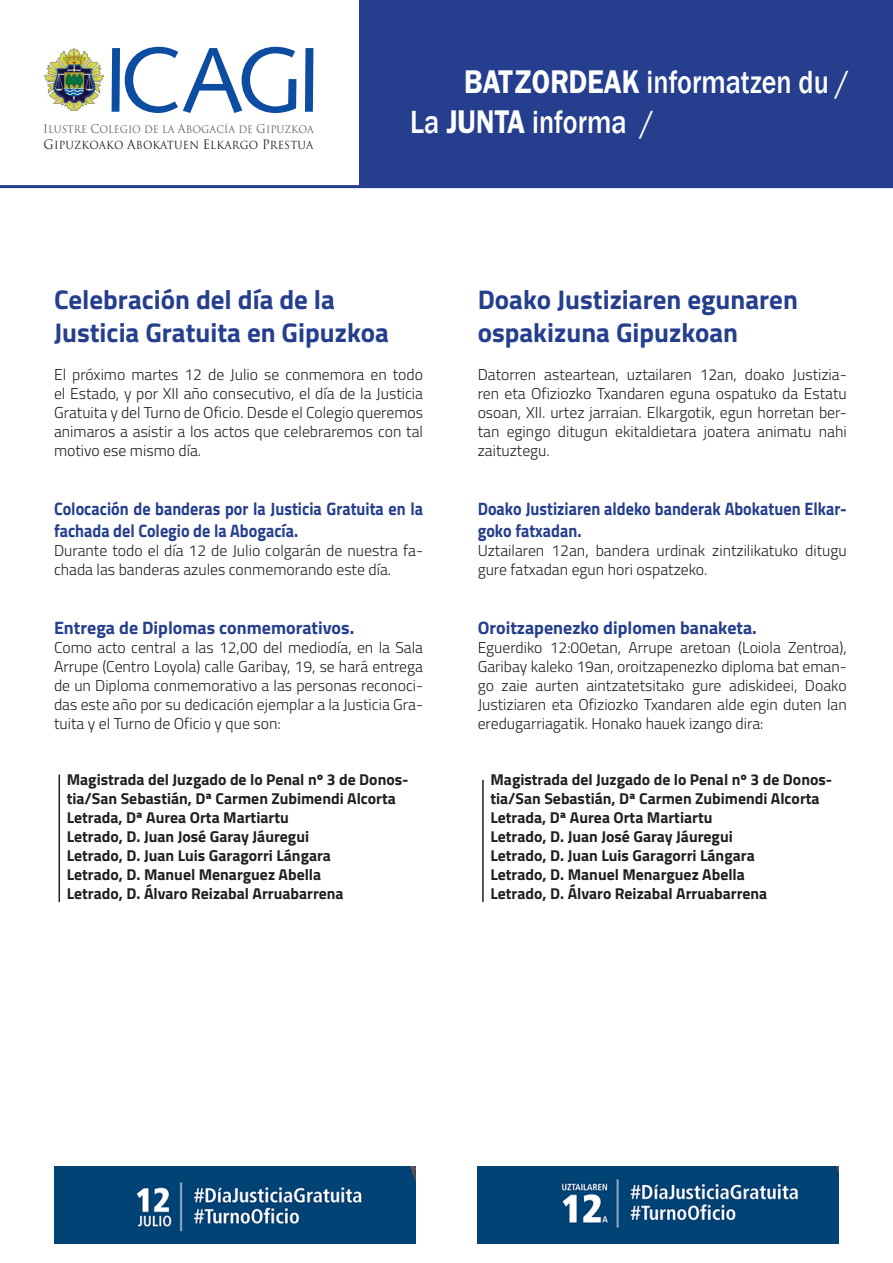
<style>
.page{position:relative;width:893px;height:1263px;background:#fff}
.page>*{position:absolute;margin:0;border:0;box-sizing:border-box;transform-origin:0 0}
.t1{font:500 33px "Franklin Gothic";color:#fff;scale:.85 1}
.t2{font:700 27px "Titillium";color:#253f8e}
.t3{font:700 18px/21.6px "Titillium";color:#253f8e;scale:.9 1}
.t4{font:700 18px "Titillium";color:#253f8e}
.t5{font:300 15.75px/18.9px "Titillium";color:#231f20;text-align:justify}
.t6{font:700 15.75px/18.9px "Titillium";color:#231f20}
.t7{font:10.8px "Trajan Pro";letter-spacing:.015em;color:#231f20;scale:.95 1}
.t8{font:10.2px "Trajan Pro";letter-spacing:.005em;color:#636366;scale:.95 1}
.s1{font-size:11.85px}
.s2{font-size:12.6px}
.s3{font-weight:600}
</style>
<div class="page">
<div style="left:359px;top:0;width:534px;height:187px;background:#253f8e"></div>
<hr style="left:0;top:185px;width:893px;height:3px;background:#253f8e">
<hr style="left:59px;top:774px;width:1px;height:128px;background:#231f20">
<hr style="left:482px;top:780px;width:2px;height:122px;background:#231f20">
<img style="left:54px;top:1166px;width:361px;height:78px">
<img style="left:478px;top:1166px;width:361px;height:78px">
<img style="left:44px;top:48px;width:59px;height:62px">
<svg style="left:112px;top:47px;width:184px;height:66px"></svg>
<svg style="left:305px;top:48px;width:8px;height:64px"></svg>
<p class="t8" style="left:43px;top:123px;width:287px"><span class="s1">I</span>LUSTRE <span class="s1">C</span>OLEGIO DE LA <span class="s1">A</span>BOGACÍA DE <span class="s1">G</span>IPUZKOA</p>
<p class="t7" style="left:43px;top:139px;width:286px"><span class="s2">G</span>IPUZKOAKO <span class="s2">A</span>BOKATUEN <span class="s2">E</span>LKARGO <span class="s2">P</span>RESTUA</p>
<p class="t1" style="left:464px;top:62px;width:455px"><span class="s3">BATZORDEAK</span> informatzen du /</p>
<p class="t1" style="left:410px;top:102px;width:288px">La <span class="s3">JUNTA</span> informa /</p>
<p class="t2" style="left:54px;top:279px;width:283px">Celebración del día de la</p>
<p class="t2" style="left:54px;top:311px;width:336px">Justicia Gratuita en Gipuzkoa</p>
<p class="t5" style="left:54px;top:364px;width:371px">El próximo martes 12 de Julio se conmemora en todo el Estado, y por XII año consecutivo, el día de la Justicia Gratuita y del Turno de Oficio. Desde el Colegio queremos animaros a asistir a los actos que celebraremos con tal motivo ese mismo día.</p>
<p class="t3" style="left:54px;top:497px;width:412px">Colocación de banderas por la Justicia Gratuita en la fachada del Colegio de la Abogacía.</p>
<p class="t5" style="left:54px;top:540px;width:371px">Durante todo el día 12 de Julio colgarán de nuestra fa&shy;chada las banderas azules conmemorando este día.</p>
<p class="t4" style="left:54px;top:614px;width:302px">Entrega de Diplomas conmemorativos.</p>
<p class="t5" style="left:54px;top:637px;width:371px">Como acto central a las 12,00 del mediodía, en la Sala Arrupe (Centro Loyola) calle Garibay, 19, se hará entrega de un Diploma conmemorativo a las personas reconoci&shy;das este año por su dedicación ejemplar a la Justicia Gra&shy;tuita y el Turno de Oficio y que son:</p>
<p class="t6" style="left:67px;top:769px;width:343px">Magistrada del Juzgado de lo Penal nº 3 de Donos&shy;tia/San Sebastián, Dª Carmen Zubimendi Alcorta</p>
<p class="t6" style="left:67px;top:807px;width:224px">Letrada, Dª Aurea Orta Martiartu</p>
<p class="t6" style="left:67px;top:826px;width:244px">Letrado, D. Juan José Garay Jáuregui</p>
<p class="t6" style="left:67px;top:845px;width:266px">Letrado, D. Juan Luis Garagorri Lángara</p>
<p class="t6" style="left:67px;top:864px;width:256px">Letrado, D. Manuel Menarguez Abella</p>
<p class="t6" style="left:67px;top:883px;width:278px">Letrado, D. Álvaro Reizabal Arruabarrena</p>
<p class="t2" style="left:478px;top:279px;width:322px">Doako Justiziaren egunaren</p>
<p class="t2" style="left:478px;top:311px;width:262px">ospakizuna Gipuzkoan</p>
<p class="t5" style="left:478px;top:364px;width:371px">Datorren asteartean, uztailaren 12an, doako Justizia&shy;ren eta Ofiziozko Txandaren eguna ospatuko da Estatu osoan, XII. urtez jarraian. Elkargotik, egun horretan ber&shy;tan egingo ditugun ekitaldietara joatera animatu nahi zaituztegu.</p>
<p class="t3" style="left:478px;top:497px;width:412px">Doako Justiziaren aldeko banderak Abokatuen Elkar&shy;goko fatxadan.</p>
<p class="t5" style="left:478px;top:540px;width:371px">Uztailaren 12an, bandera urdinak zintzilikatuko ditugu gure fatxadan egun hori ospatzeko.</p>
<p class="t4" style="left:478px;top:614px;width:281px">Oroitzapenezko diplomen banaketa.</p>
<p class="t5" style="left:478px;top:637px;width:371px">Eguerdiko 12:00etan, Arrupe aretoan (Loiola Zentroa), Garibay kaleko 19an, oroitzapenezko diploma bat eman&shy;go zaie aurten aintzatetsitako gure adiskideei, Doako Justiziaren eta Ofiziozko Txandaren alde egin duten lan eredugarriagatik. Honako hauek izango dira:</p>
<p class="t6" style="left:490px;top:769px;width:343px">Magistrada del Juzgado de lo Penal nº 3 de Donos&shy;tia/San Sebastián, Dª Carmen Zubimendi Alcorta</p>
<p class="t6" style="left:490px;top:807px;width:224px">Letrada, Dª Aurea Orta Martiartu</p>
<p class="t6" style="left:490px;top:826px;width:244px">Letrado, D. Juan José Garay Jáuregui</p>
<p class="t6" style="left:490px;top:845px;width:266px">Letrado, D. Juan Luis Garagorri Lángara</p>
<p class="t6" style="left:490px;top:864px;width:256px">Letrado, D. Manuel Menarguez Abella</p>
<p class="t6" style="left:490px;top:883px;width:278px">Letrado, D. Álvaro Reizabal Arruabarrena</p>
</div>
